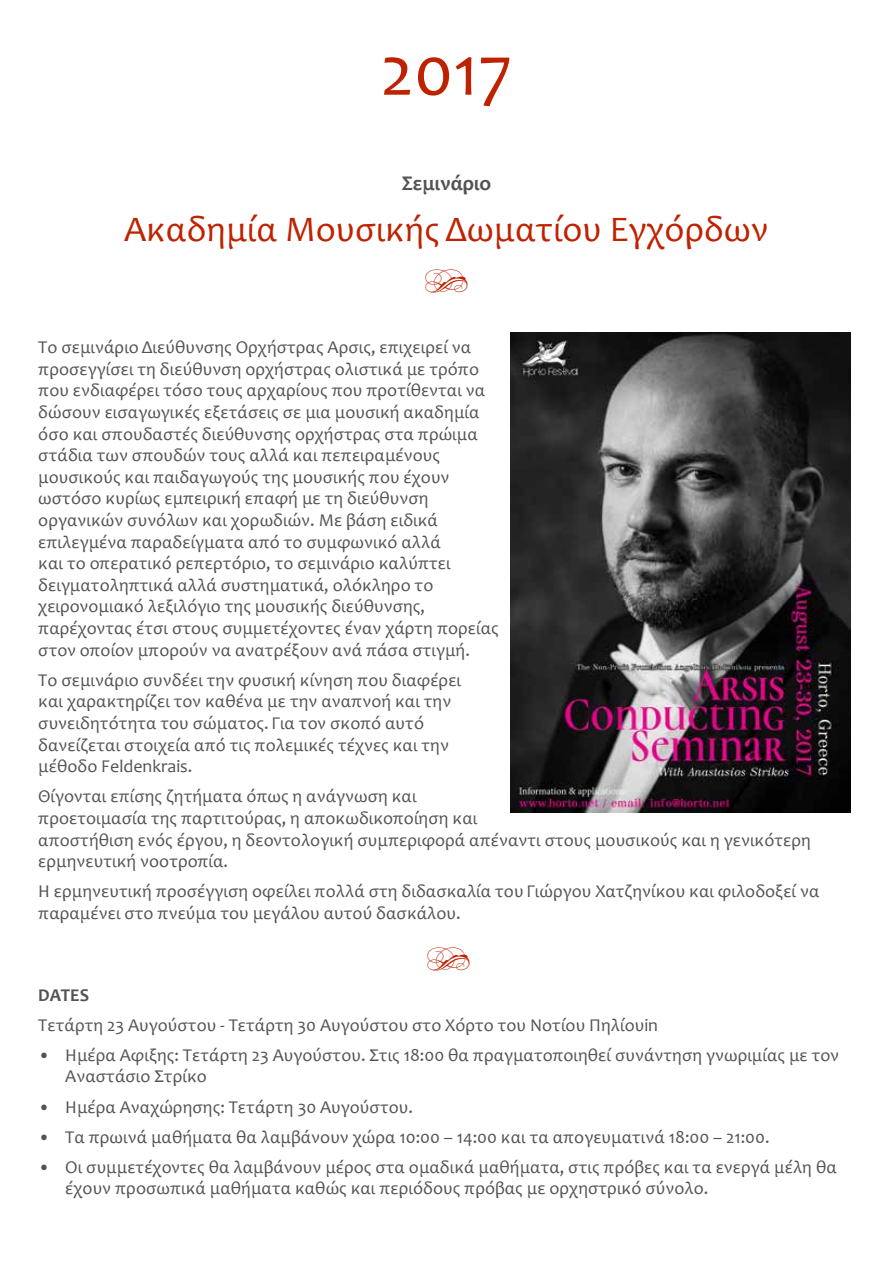
<style>
.page{position:relative;width:893px;height:1263px;background:#fff}
.page>*{position:absolute;margin:0;border:0;box-sizing:border-box;transform-origin:0 0}
.t1{font:72px "Candara";color:#bf2201}
.t2{font:36px "Candara";color:#bf2201}
.t3{font:36px "Type Embellishments One Let Plain";color:#bf2201}
.t4{font:700 21px "Candara";color:#535353}
.t5{font:18px/21.6px "Candara";color:#535353}
.t6{font:700 18px "Candara";color:#535353}
</style>
<div class="page">
<img style="left:511px;top:332px;width:339px;height:480px">
<h1 class="t1" style="left:380px;top:26px;width:134px">2017</h1>
<p class="t4" style="left:402px;top:170px;width:91px">Σεμινάριο</p>
<h2 class="t2" style="left:124px;top:207px;width:646px">Ακαδημία Μουσικής Δωματίου Εγχόρδων</h2>
<h2 class="t3" style="left:424px;top:267px;width:47px">g</h2>
<p class="t5" style="left:38px;top:336px;width:462px">Το σεμινάριο Διεύθυνσης Ορχήστρας Άρσις, επιχειρεί να προσεγγίσει τη διεύθυνση ορχήστρας ολιστικά με τρόπο που ενδιαφέρει τόσο τους αρχαρίους που προτίθενται να δώσουν εισαγωγικές εξετάσεις σε μια μουσική ακαδημία όσο και σπουδαστές διεύθυνσης ορχήστρας στα πρώιμα στάδια των σπουδών τους αλλά και πεπειραμένους μουσικούς και παιδαγωγούς της μουσικής που έχουν ωστόσο κυρίως εμπειρική επαφή με τη διεύθυνση οργανικών συνόλων και χορωδιών. Με βάση ειδικά επιλεγμένα παραδείγματα από το συμφωνικό αλλά<br>και το οπερατικό ρεπερτόριο, το σεμινάριο καλύπτει δειγματοληπτικά αλλά συστηματικά, ολόκληρο το χειρονομιακό λεξιλόγιο της μουσικής διεύθυνσης, παρέχοντας έτσι στους συμμετέχοντες έναν χάρτη πορείας στον οποίον μπορούν να ανατρέξουν ανά πάσα στιγμή.</p>
<p class="t5" style="left:38px;top:669px;width:424px">Το σεμινάριο συνδέει την φυσική κίνηση που διαφέρει και χαρακτηρίζει τον καθένα με την αναπνοή και την συνειδητότητα του σώματος. Για τον σκοπό αυτό δανείζεται στοιχεία από τις πολεμικές τέχνες και την μέθοδο Feldenkrais.</p>
<p class="t5" style="left:38px;top:785px;width:774px">Θίγονται επίσης ζητήματα όπως η ανάγνωση και<br>προετοιμασία της παρτιτούρας, η αποκωδικοποίηση και<br>αποστήθιση ενός έργου, η δεοντολογική συμπεριφορά απέναντι στους μουσικούς και η γενικότερη ερμηνευτική νοοτροπία.</p>
<p class="t5" style="left:38px;top:880px;width:783px">Η ερμηνευτική προσέγγιση οφείλει πολλά στη διδασκαλία του Γιώργου Χατζηνίκου και φιλοδοξεί να παραμένει στο πνεύμα του μεγάλου αυτού δασκάλου.</p>
<h2 class="t3" style="left:426px;top:944px;width:47px">g</h2>
<p class="t6" style="left:38px;top:983px;width:52px">DATES</p>
<p class="t5" style="left:38px;top:1014px;width:621px">Τετάρτη 23 Αυγούστου - Τετάρτη 30 Αυγούστου στο Χόρτο του Νοτίου Πηλίουin</p>
<p class="t5" style="left:65px;top:1044px;width:775px;text-indent:-27px">• Ημέρα Άφιξης: Τετάρτη 23 Αυγούστου. Στις 18:00 θα πραγματοποιηθεί συνάντηση γνωριμίας με τον<br>Αναστάσιο Στρίκο</p>
<p class="t5" style="left:38px;top:1096px;width:376px">• Ημέρα Αναχώρησης: Τετάρτη 30 Αυγούστου.</p>
<p class="t5" style="left:38px;top:1126px;width:733px">• Τα πρωινά μαθήματα θα λαμβάνουν χώρα 10:00 – 14:00 και τα απογευματινά 18:00 – 21:00.</p>
<p class="t5" style="left:65px;top:1156px;width:773px;text-indent:-27px">• Οι συμμετέχοντες θα λαμβάνουν μέρος στα ομαδικά μαθήματα, στις πρόβες και τα ενεργά μέλη θα έχουν προσωπικά μαθήματα καθώς και περιόδους πρόβας με ορχηστρικό σύνολο.</p>
</div>
